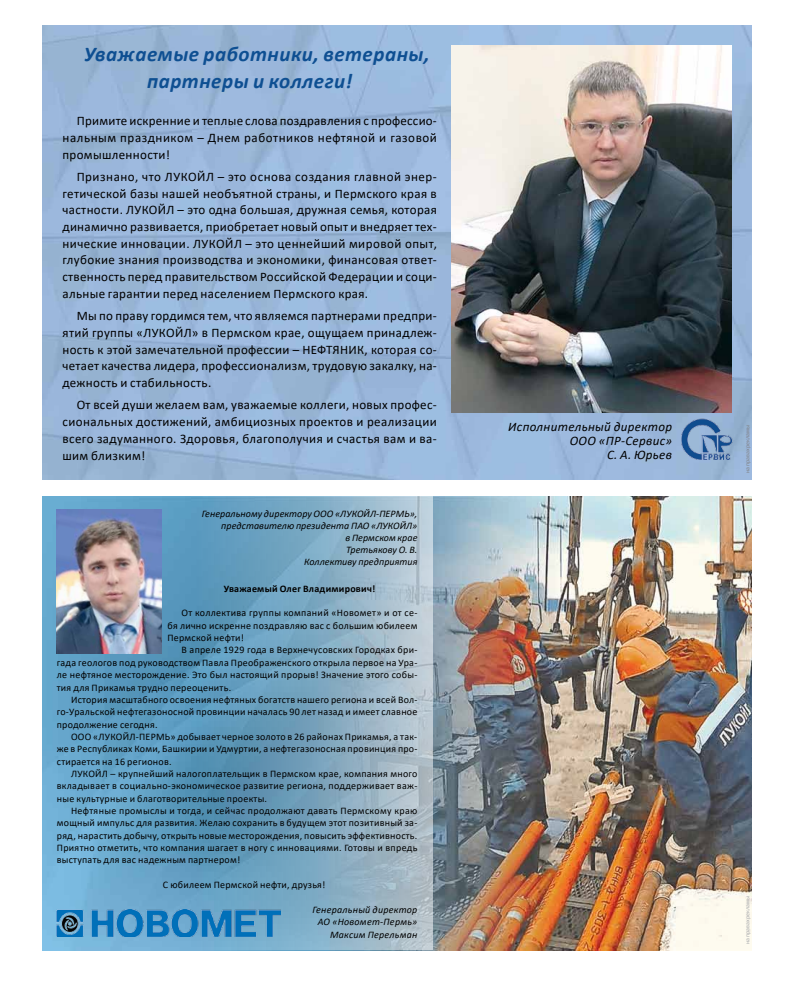
<style>
.page{position:relative;width:794px;height:993px;background:#fff}
.page>*{position:absolute;margin:0;border:0;box-sizing:border-box;transform-origin:0 0}
.t1{font:italic 700 21px/26.7px "Calibri";letter-spacing:.025em;color:#0e4f92}
.t2{font:13px/16.7px "Calibri";letter-spacing:.025em;color:#000;text-align:justify}
.t3{font:italic 13px/14px "Calibri";letter-spacing:.025em;color:#000;text-align:right}
.t4{font:10px/12.3px "Calibri";letter-spacing:.025em;color:#000;text-align:justify}
.t5{font:italic 10px/12px "Calibri";letter-spacing:.005em;color:#000;text-align:right}
.t6{font:italic 10px/12.3px "Calibri";letter-spacing:.025em;color:#000;text-align:right}
.t7{font:700 10px "Calibri";letter-spacing:.025em;color:#000}
.t8{font:6px "Calibri";color:#a7a9ac}
.t9{font:6px "Calibri";color:#808285}
</style>
<div class="page">
<img style="left:43px;top:496px;width:708px;height:454px">
<svg style="left:177px;top:496px;width:256px;height:454px;background:#7faac2"></svg>
<img style="left:57px;top:908px;width:223px;height:28px">
<img style="left:57px;top:509px;width:105px;height:144px">
<img style="left:43px;top:26px;width:708px;height:453px">
<img style="left:452px;top:46px;width:279px;height:366px">
<img style="left:681px;top:417px;width:54px;height:42px">
<h1 class="t1" style="left:147px;top:40px;width:284px;text-indent:-63px">Уважаемые работники, ветераны, партнеры и коллеги!</h1>
<h2 class="t2" style="left:63px;top:112px;width:376px;text-indent:14px">Примите искренние и теплые слова поздравления с профессио&shy;нальным праздником – Днем работников нефтяной и газовой промышленности!</h2>
<p class="t2" style="left:62px;top:168px;width:376px;text-indent:14px">Признано, что ЛУКОЙЛ – это основа создания главной энер&shy;гетической базы нашей необъятной страны, и Пермского края в частности. ЛУКОЙЛ – это одна большая, дружная семья, которая динамично развивается, приобретает новый опыт и внедряет тех&shy;нические инновации. ЛУКОЙЛ – это ценнейший мировой опыт, глубокие знания производства и экономики, финансовая ответ&shy;ственность перед правительством Российской Федерации и соци&shy;альные гарантии перед населением Пермского края.</p>
<p class="t2" style="left:62px;top:307px;width:376px;text-indent:14px">Мы по праву гордимся тем, что являемся партнерами предпри&shy;ятий группы «ЛУКОЙЛ» в Пермском крае, ощущаем принадлеж&shy;ность к этой замечательной профессии – НЕФТЯНИК, которая со&shy;четает качества лидера, профессионализм, трудовую закалку, на&shy;дежность и стабильность.</p>
<h2 class="t2" style="left:62px;top:396px;width:376px;text-indent:14px">От всей души желаем вам, уважаемые коллеги, новых профес&shy;сиональных достижений, амбициозных проектов и реализации всего задуманного. Здоровья, благополучия и счастья вам и ва&shy;шим близким!</h2>
<p class="t5" style="left:202px;top:507px;width:217px">Генеральному директору ООО «ЛУКОЙЛ-ПЕРМЬ», представителю президента ПАО «ЛУКОЙЛ»<br>в Пермском крае<br>Третьякову О. В.<br>Коллективу предприятия</p>
<p class="t7" style="left:224px;top:581px;width:153px">Уважаемый Олег Владимирович!</p>
<p class="t4" style="left:167px;top:606px;width:251px;text-indent:14px">От коллектива группы компаний «Новомет» и от се&shy;бя лично искренне поздравляю вас с большим юбилеем Пермской нефти!</p>
<p class="t4" style="left:57px;top:643px;width:362px;text-indent:125px">В апреле 1929 года в Верхнечусовских Городках бри&shy;гада геологов под руководством Павла Преображенского открыла первое на Ура&shy;ле нефтяное месторождение. Это был настоящий прорыв! Значение этого собы&shy;тия для Прикамья трудно переоценить.</p>
<p class="t4" style="left:57px;top:693px;width:362px;text-indent:14px">История масштабного освоения нефтяных богатств нашего региона и всей Вол&shy;го-Уральской нефтегазоносной провинции началась 90 лет назад и имеет славное продолжение сегодня.</p>
<p class="t4" style="left:57px;top:730px;width:362px;text-indent:14px">ООО «ЛУКОЙЛ-ПЕРМЬ» добывает черное золото в 26 районах Прикамья, а так&shy;же в Республиках Коми, Башкирии и Удмуртии, а нефтегазоносная провинция про&shy;стирается на 16 регионов.</p>
<p class="t4" style="left:57px;top:767px;width:362px;text-indent:14px">ЛУКОЙЛ – крупнейший налогоплательщик в Пермском крае, компания много вкладывает в социально-экономическое развитие региона, поддерживает важ&shy;ные культурные и благотворительные проекты.</p>
<p class="t4" style="left:57px;top:804px;width:362px;text-indent:14px">Нефтяные промыслы и тогда, и сейчас продолжают давать Пермскому краю мощный импульс для развития. Желаю сохранить в будущем этот позитивный за&shy;ряд, нарастить добычу, открыть новые месторождения, повысить эффективность.<br>Приятно отметить, что компания шагает в ногу с инновациями. Готовы и впредь выступать для вас надежным партнером!</p>
<p class="t4" style="left:163px;top:878px;width:164px">С юбилеем Пермской нефти, друзья!</p>
<p class="t6" style="left:313px;top:902px;width:106px">Генеральный директор<br>АО «Новомет-Пермь»<br>Максим Перельман</p>
<h2 class="t3" style="left:508px;top:419px;width:165px">Исполнительный директор<br>ООО «ПР-Сервис»<br>С. А. Юрьев</h2>
<p class="t9" style="left:743px;top:473px;width:50px;rotate:-90deg">на правах рекламы</p>
<p class="t8" style="left:743px;top:944px;width:50px;rotate:-90deg">на правах рекламы</p>
</div>
